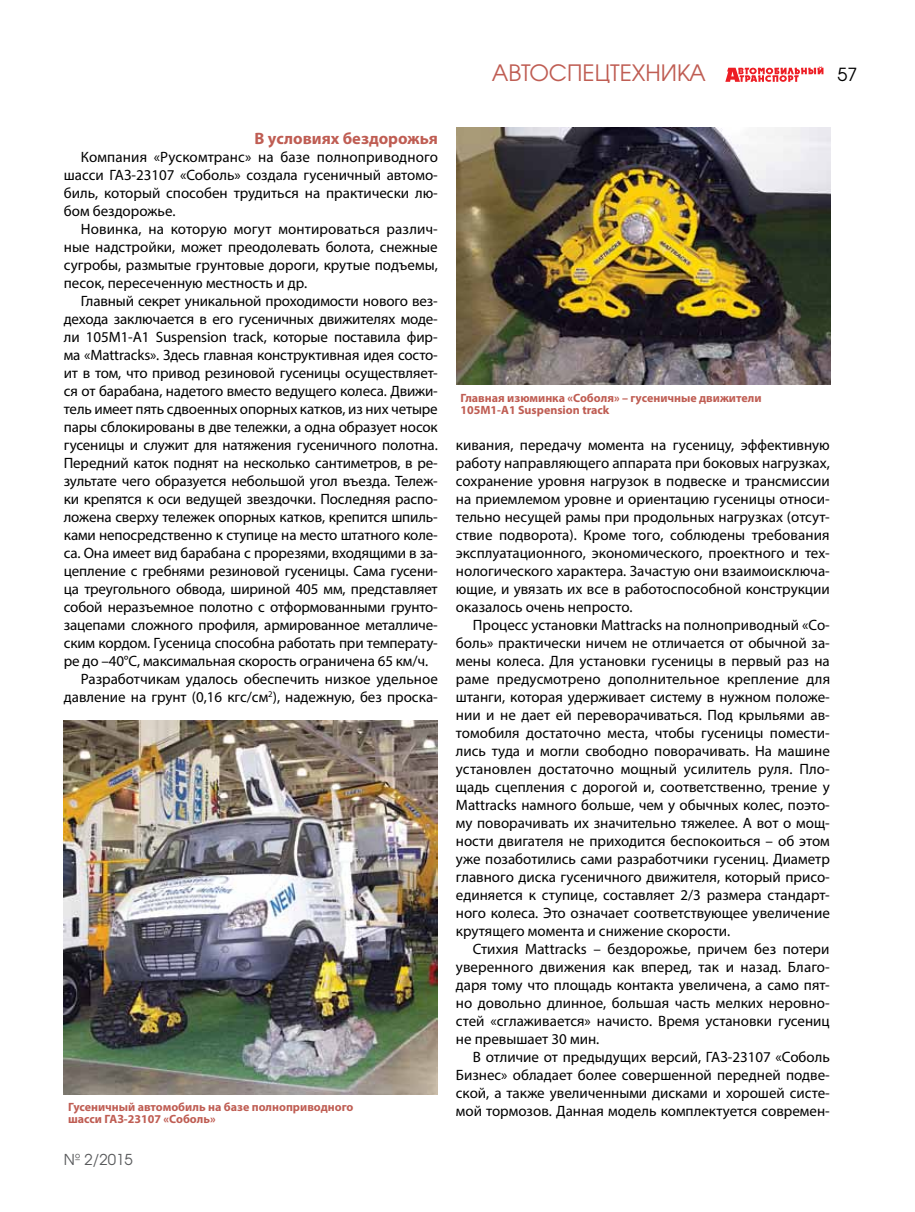
<style>
.page{position:relative;width:915px;height:1212px;background:#fff}
.page>*{position:absolute;margin:0;border:0;box-sizing:border-box;transform-origin:0 0}
.t1{font:22.5px "AG Avalanche C";color:#bf5d53}
.t2{font:18px "AG Avalanche C";color:#000}
.t3{font:700 16.5px "Myriad Pro";color:#bf5d53}
.t4{font:15px/18px "Myriad Pro";letter-spacing:-.01em;color:#000;text-align:justify}
.t5{font:15px "AG Avalanche C";color:#58595b}
.t6{font:700 12px/12px "Myriad Pro";color:#bf5d53}
</style>
<div class="page">
<svg style="left:725px;top:66px;width:98px;height:16px"></svg>
<img style="left:456px;top:128px;width:373px;height:256px">
<img style="left:64px;top:720px;width:373px;height:374px">
<h1 class="t1" style="left:491px;top:59px;width:215px">АВТОСПЕЦТЕХНИКА</h1>
<p class="t2" style="left:837px;top:63px;width:21px">57</p>
<p class="t3" style="left:254px;top:128px;width:185px">В условиях бездорожья</p>
<p class="t4" style="left:64px;top:148px;width:375px;text-indent:17px">Компания «Рускомтранс» на базе полноприводного шасси ГАЗ-23107 «Соболь» создала гусеничный автомо&shy;биль, который способен трудиться на практически лю&shy;бом бездорожье.</p>
<p class="t4" style="left:64px;top:220px;width:375px;text-indent:17px">Новинка, на которую могут монтироваться различ&shy;ные надстройки, может преодолевать болота, снежные сугробы, размытые грунтовые дороги, крутые подъемы, песок, пересеченную местность и др.</p>
<p class="t4" style="left:81px;top:292px;width:358px">Главный секрет уникальной проходимости нового вез-</p>
<p class="t4" style="left:64px;top:310px;width:375px">дехода заключается в его гусеничных движителях моде-</p>
<p class="t4" style="left:64px;top:328px;width:375px">ли 105М1-А1 Suspension track, которые поставила фир-</p>
<p class="t4" style="left:64px;top:346px;width:375px">ма «Mattracks». Здесь главная конструктивная идея состо-</p>
<p class="t4" style="left:64px;top:364px;width:375px">ит в том, что привод резиновой гусеницы осуществляет-</p>
<p class="t4" style="left:64px;top:382px;width:375px">ся от барабана, надетого вместо ведущего колеса. Движи-</p>
<p class="t4" style="left:64px;top:400px;width:375px">тель имеет пять сдвоенных опорных катков, из них четыре</p>
<p class="t4" style="left:64px;top:418px;width:375px">пары сблокированы в две тележки, а одна образует носок</p>
<p class="t4" style="left:64px;top:436px;width:375px">гусеницы и служит для натяжения гусеничного полотна.</p>
<p class="t4" style="left:64px;top:454px;width:375px">Передний каток поднят на несколько сантиметров, в ре-</p>
<p class="t4" style="left:64px;top:472px;width:375px">зультате чего образуется небольшой угол въезда. Тележ-</p>
<p class="t4" style="left:64px;top:490px;width:375px">ки крепятся к оси ведущей звездочки. Последняя распо-</p>
<p class="t4" style="left:64px;top:508px;width:375px">ложена сверху тележек опорных катков, крепится шпиль-</p>
<p class="t4" style="left:64px;top:526px;width:375px">ками непосредственно к ступице на место штатного коле-</p>
<p class="t4" style="left:64px;top:544px;width:375px">са. Она имеет вид барабана с прорезями, входящими в за-</p>
<p class="t4" style="left:64px;top:562px;width:375px">цепление с гребнями резиновой гусеницы. Сама гусени-</p>
<p class="t4" style="left:64px;top:580px;width:375px">ца треугольного обвода, шириной 405 мм, представляет</p>
<p class="t4" style="left:64px;top:598px;width:375px">собой неразъемное полотно с отформованными грунто-</p>
<p class="t4" style="left:64px;top:616px;width:375px">зацепами сложного профиля, армированное металличе-</p>
<p class="t4" style="left:64px;top:634px;width:375px">ским кордом. Гусеница способна работать при температу-</p>
<p class="t4" style="left:64px;top:652px;width:365px">ре до –40°С, максимальная скорость ограничена 65 км/ч.</p>
<p class="t4" style="left:81px;top:670px;width:358px">Разработчикам удалось обеспечить низкое удельное</p>
<p class="t4" style="left:64px;top:688px;width:375px">давление на грунт (0,16 кгс/см<sup>2</sup>), надежную, без проска-</p>
<p class="t6" style="left:68px;top:1101px;width:287px">Гусеничный автомобиль на базе полноприводного шасси ГАЗ-23107 «Соболь»</p>
<p class="t5" style="left:64px;top:1150px;width:70px">№ 2/2015</p>
<p class="t6" style="left:460px;top:391px;width:302px">Главная изюминка «Соболя» – гусеничные движители<br>105М1-А1 Suspension track</p>
<p class="t4" style="left:455px;top:436px;width:375px">кивания, передачу момента на гусеницу, эффективную работу направляющего аппарата при боковых нагрузках, сохранение уровня нагрузок в подвеске и трансмиссии на приемлемом уровне и ориентацию гусеницы относи&shy;тельно несущей рамы при продольных нагрузках (отсут&shy;ствие подворота). Кроме того, соблюдены требования эксплуатационного, экономического, проектного и тех&shy;нологического характера. Зачастую они взаимоисключа&shy;ющие, и увязать их все в работоспособной конструкции оказалось очень непросто.</p>
<p class="t4" style="left:455px;top:616px;width:375px;text-indent:17px">Процесс установки Mattracks на полноприводный «Со&shy;боль» практически ничем не отличается от обычной за&shy;мены колеса. Для установки гусеницы в первый раз на раме предусмотрено дополнительное крепление для штанги, которая удерживает систему в нужном положе&shy;нии и не дает ей переворачиваться. Под крыльями ав&shy;томобиля достаточно места, чтобы гусеницы помести&shy;лись туда и могли свободно поворачивать. На машине установлен достаточно мощный усилитель руля. Пло&shy;щадь сцепления с дорогой и, соответственно, трение у Mattracks намного больше, чем у обычных колес, поэто&shy;му поворачивать их значительно тяжелее. А вот о мощ&shy;ности двигателя не приходится беспокоиться – об этом уже позаботились сами разработчики гусениц. Диаметр главного диска гусеничного движителя, который присо&shy;единяется к ступице, составляет 2/3 размера стандарт&shy;ного колеса. Это означает соответствующее увеличение крутящего момента и снижение скорости.</p>
<p class="t4" style="left:455px;top:940px;width:375px;text-indent:17px">Стихия Mattracks – бездорожье, причем без потери уверенного движения как вперед, так и назад. Благо&shy;даря тому что площадь контакта увеличена, а само пят&shy;но довольно длинное, большая часть мелких неровно&shy;стей «сглаживается» начисто. Время установки гусениц не превышает 30 мин.</p>
<p class="t4" style="left:455px;top:1048px;width:375px;text-indent:17px">В отличие от предыдущих версий, ГАЗ-23107 «Соболь Бизнес» обладает более совершенной передней подве&shy;ской, а также увеличенными дисками и хорошей систе&shy;мой тормозов. Данная модель комплектуется современ-</p>
</div>
